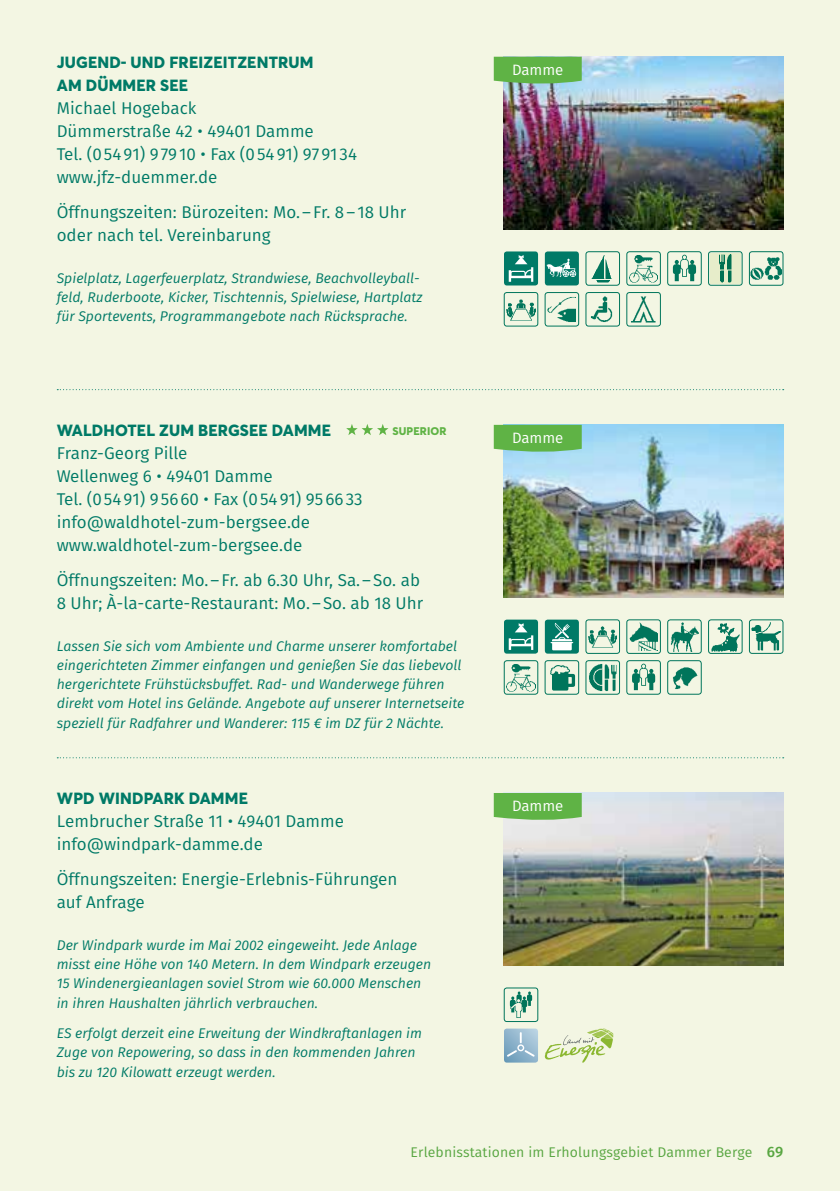
<style>
.page{position:relative;width:840px;height:1191px;background:#fff}
.page>*{position:absolute;margin:0;border:0;box-sizing:border-box;transform-origin:0 0}
.t1{font:17px/23px "Fira Sans";color:#007a67}
.t2{font:800 16px/23px "Averta";letter-spacing:.01em;color:#007a67}
.t3{font:15px "Fira Sans";color:#fff}
.t4{font:italic 14px/19.2px "Fira Sans";color:#007a67}
.t5{font:14px "Fira Sans";letter-spacing:.01em;color:#58a641}
.t6{font:800 11px "Averta";letter-spacing:.01em;color:#5fb345}
.s1{font-weight:500;font-size:15px}
</style>
<div class="page">
<div style="left:0;top:0;width:839px;height:1191px;background:#f3f6e3"></div>
<svg style="left:57px;top:389px;width:726px;height:1px"></svg>
<svg style="left:57px;top:757px;width:726px;height:1px"></svg>
<img style="left:503px;top:57px;width:279px;height:172px">
<img style="left:503px;top:793px;width:279px;height:172px">
<img style="left:503px;top:425px;width:279px;height:172px">
<div style="left:503px;top:251px;width:34px;height:34px;background:#007a67;border-radius:3px"></div>
<svg style="left:508px;top:255px;width:25px;height:27px"></svg>
<div style="left:544px;top:251px;width:34px;height:34px;background:#007a67;border-radius:3px"></div>
<svg style="left:546px;top:259px;width:30px;height:18px"></svg>
<img style="left:710px;top:254px;width:29px;height:29px">
<div style="left:708px;top:251px;width:34px;height:34px;border:1px solid #007a67;border-radius:3px"></div>
<svg style="left:672px;top:255px;width:23px;height:26px"></svg>
<div style="left:667px;top:251px;width:34px;height:34px;border:1px solid #007a67;border-radius:3px"></div>
<img style="left:629px;top:255px;width:28px;height:28px">
<div style="left:626px;top:251px;width:34px;height:34px;border:1px solid #007a67;border-radius:3px"></div>
<img style="left:750px;top:253px;width:30px;height:27px">
<div style="left:748px;top:251px;width:34px;height:34px;border:1px solid #007a67;border-radius:3px"></div>
<img style="left:506px;top:299px;width:29px;height:22px">
<div style="left:503px;top:292px;width:34px;height:34px;border:1px solid #007a67;border-radius:3px"></div>
<img style="left:591px;top:255px;width:21px;height:27px">
<div style="left:585px;top:251px;width:34px;height:34px;border:1px solid #007a67;border-radius:3px"></div>
<svg style="left:544px;top:1028px;width:69px;height:34px"></svg>
<svg style="left:504px;top:1028px;width:33px;height:34px"></svg>
<div style="left:503px;top:619px;width:34px;height:34px;background:#007a67;border-radius:3px"></div>
<svg style="left:508px;top:623px;width:25px;height:27px"></svg>
<div style="left:544px;top:619px;width:34px;height:34px;background:#007a67;border-radius:3px"></div>
<svg style="left:550px;top:623px;width:23px;height:27px"></svg>
<svg style="left:509px;top:991px;width:23px;height:27px"></svg>
<div style="left:503px;top:987px;width:34px;height:34px;border:1px solid #007a67;border-radius:3px"></div>
<img style="left:673px;top:667px;width:25px;height:23px">
<div style="left:667px;top:660px;width:34px;height:34px;border:1px solid #007a67;border-radius:3px"></div>
<img style="left:751px;top:622px;width:29px;height:29px">
<div style="left:748px;top:619px;width:34px;height:34px;border:1px solid #007a67;border-radius:3px"></div>
<img style="left:670px;top:622px;width:28px;height:29px">
<div style="left:667px;top:619px;width:34px;height:34px;border:1px solid #007a67;border-radius:3px"></div>
<svg style="left:632px;top:663px;width:22px;height:27px"></svg>
<div style="left:626px;top:660px;width:34px;height:34px;border:1px solid #007a67;border-radius:3px"></div>
<img style="left:589px;top:663px;width:28px;height:29px">
<div style="left:585px;top:660px;width:34px;height:34px;border:1px solid #007a67;border-radius:3px"></div>
<img style="left:629px;top:622px;width:28px;height:29px">
<div style="left:626px;top:619px;width:34px;height:34px;border:1px solid #007a67;border-radius:3px"></div>
<img style="left:711px;top:623px;width:28px;height:28px">
<div style="left:708px;top:619px;width:34px;height:34px;border:1px solid #007a67;border-radius:3px"></div>
<img style="left:506px;top:664px;width:29px;height:27px">
<div style="left:503px;top:660px;width:34px;height:34px;border:1px solid #007a67;border-radius:3px"></div>
<img style="left:588px;top:626px;width:28px;height:22px">
<div style="left:585px;top:619px;width:34px;height:34px;border:1px solid #007a67;border-radius:3px"></div>
<svg style="left:493px;top:57px;width:88px;height:28px;background:#67b553"></svg>
<svg style="left:493px;top:793px;width:88px;height:28px;background:#6bb752"></svg>
<svg style="left:493px;top:425px;width:88px;height:28px;background:#67b754"></svg>
<img style="left:590px;top:296px;width:23px;height:27px">
<div style="left:585px;top:292px;width:34px;height:34px;border:1px solid #007a67;border-radius:3px"></div>
<img style="left:547px;top:297px;width:28px;height:25px">
<div style="left:544px;top:292px;width:34px;height:34px;border:1px solid #007a67;border-radius:3px"></div>
<img style="left:631px;top:296px;width:25px;height:26px">
<div style="left:626px;top:292px;width:34px;height:34px;border:1px solid #007a67;border-radius:3px"></div>
<svg style="left:550px;top:665px;width:24px;height:25px"></svg>
<div style="left:544px;top:660px;width:34px;height:34px;border:1px solid #007a67;border-radius:3px"></div>
<svg style="left:346px;top:424px;width:42px;height:11px"></svg>
<p class="t2" style="left:57px;top:51px;width:258px">JUGEND- UND FREIZEITZENTRUM<br>AM DÜMMER SEE</p>
<p class="t1" style="left:57px;top:96px;width:301px">Michael Hogeback<br>Dümmerstraße 42 • 49401 Damme<br>Tel. (05491) 97910 • Fax (05491) 9791 34 www.jfz-duemmer.de</p>
<p class="t1" style="left:57px;top:200px;width:351px">Öffnungszeiten: Bürozeiten: Mo.–Fr. 8–18 Uhr oder nach tel. Vereinbarung</p>
<p class="t4" style="left:57px;top:268px;width:367px">Spielplatz, Lagerfeuerplatz, Strandwiese, Beachvolleyball&shy;feld, Ruderboote, Kicker, Tischtennis, Spielwiese, Hartplatz für Sportevents, Programmangebote nach Rücksprache.</p>
<p class="t2" style="left:57px;top:419px;width:276px">WALDHOTEL ZUM BERGSEE DAMME</p>
<p class="t6" style="left:392px;top:424px;width:55px">SUPERIOR</p>
<p class="t1" style="left:57px;top:441px;width:307px">Franz-Georg Pille<br>Wellenweg 6 • 49401 Damme<br>Tel. (05491) 95660 • Fax (05491) 956633 info@waldhotel-zum-bergsee.de www.waldhotel-zum-bergsee.de</p>
<p class="t1" style="left:57px;top:568px;width:368px">Öffnungszeiten: Mo.–Fr. ab 6.30 Uhr, Sa.–So. ab<br>8 Uhr; À-la-carte-Restaurant: Mo.–So. ab 18 Uhr</p>
<p class="t4" style="left:57px;top:636px;width:409px">Lassen Sie sich vom Ambiente und Charme unserer komfortabel eingerichteten Zimmer einfangen und genießen Sie das liebevoll hergerichtete Frühstücksbuffet. Rad- und Wanderwege führen direkt vom Hotel ins Gelände. Angebote auf unserer Internetseite speziell für Radfahrer und Wanderer: 115 € im DZ für 2 Nächte.</p>
<p class="t2" style="left:57px;top:787px;width:192px">WPD WINDPARK DAMME</p>
<p class="t1" style="left:57px;top:809px;width:288px">Lembrucher Straße 11 • 49401 Damme info@windpark-damme.de</p>
<p class="t1" style="left:57px;top:867px;width:342px">Öffnungszeiten: Energie-Erlebnis-Führungen auf Anfrage</p>
<p class="t4" style="left:57px;top:935px;width:376px">Der Windpark wurde im Mai 2002 eingeweiht. Jede Anlage misst eine Höhe von 140 Metern. In dem Windpark erzeugen 15 Windenergieanlagen soviel Strom wie 60.000 Menschen in ihren Haushalten jährlich verbrauchen.</p>
<p class="t4" style="left:57px;top:1023px;width:366px">ES erfolgt derzeit eine Erweitung der Windkraftanlagen im<br>Zuge von Repowering, so dass in den kommenden Jahren bis zu 120 Kilowatt erzeugt werden.</p>
<p class="t3" style="left:511px;top:58px;width:53px">Damme</p>
<p class="t3" style="left:511px;top:426px;width:53px">Damme</p>
<p class="t3" style="left:511px;top:794px;width:53px">Damme</p>
<p class="t5" style="left:410px;top:1141px;width:374px">Erlebnisstationen im Erholungsgebiet Dammer Berge <span class="s1">69</span></p>
</div>
